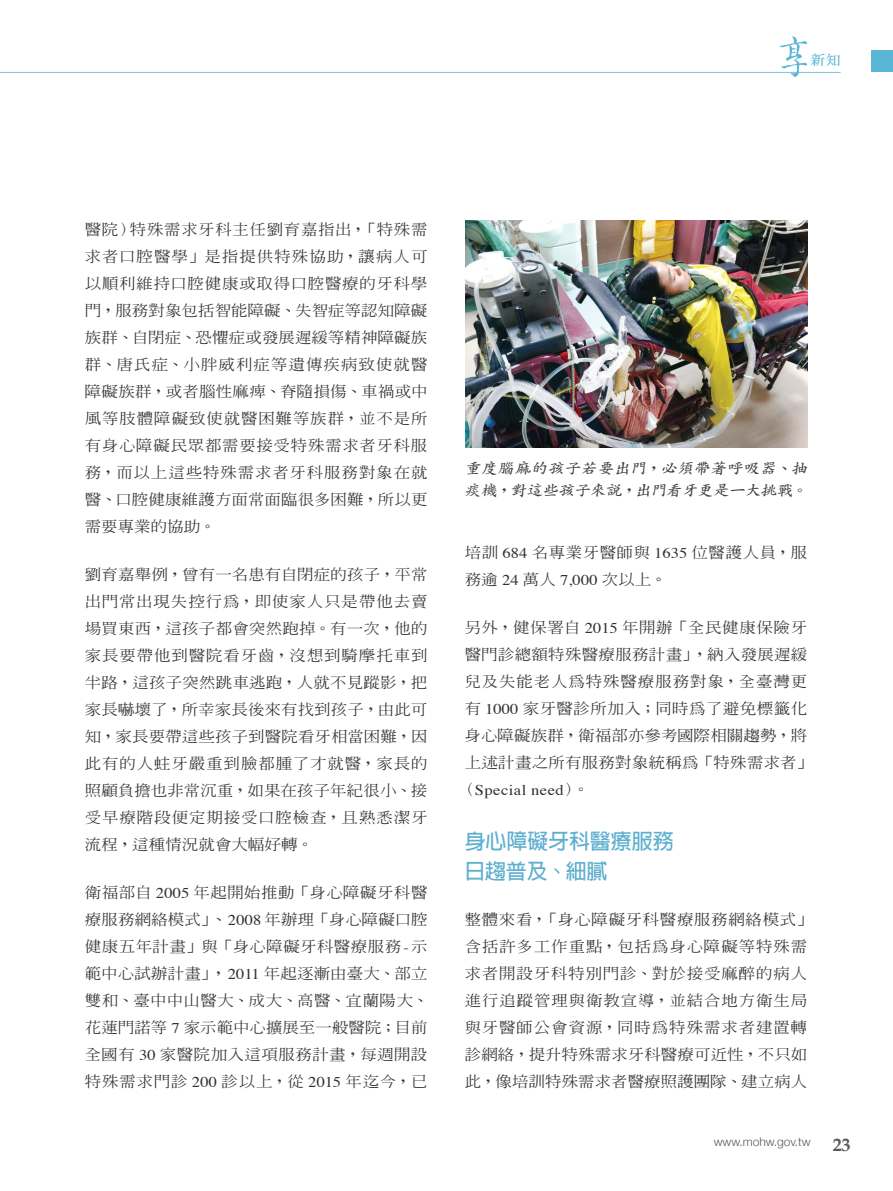
<style>
.page{position:relative;width:893px;height:1191px;background:#fff}
.page>*{position:absolute;margin:0;border:0;box-sizing:border-box;transform-origin:0 0}
.t1{font:700 21px/30px "AR Hei B5";letter-spacing:-.005em;color:#5eafd0}
.t2{font:700 18px "Book Antiqua";color:#57585a}
.t3{font:500 14.85px/27px "AR Ming B5";letter-spacing:.03em;color:#312f30;text-align:justify;scale:1.11 1}
.t4{font:700 14.85px/22.5px "AR Kai B5";color:#3e3e3f;scale:1.11 1}
.t5{font:14.85px "Times";letter-spacing:.03em;color:#312f30;scale:1.11 1}
.t6{font:700 13.5px "AR Ming B5";color:#59b6d5;scale:1.11 1}
.t7{font:300 12px "Helvetica Neue";letter-spacing:-.005em;color:#57585a}
.s1{font-family:"Times";font-weight:400}
.s2{font-family:"AR Ming B5";font-weight:500}
</style>
<div class="page">
<img style="left:466px;top:221px;width:342px;height:226px">
<hr style="left:0;top:72px;width:841px;height:1px;background:#7cc2dd">
<svg style="left:779px;top:36px;width:28px;height:41px"></svg>
<div style="left:871px;top:51px;width:22px;height:21px;background:#59b6d5"></div>
<p class="t6" style="left:810px;top:53px;width:29px">新知</p>
<p class="t3" style="left:85px;top:215px;width:310px">醫院）特殊需求牙科主任劉育嘉指出，「特殊需求者口腔醫學」是指提供特殊協助，讓病人可以順利維持口腔健康或取得口腔醫療的牙科學門，服務對象包括智能障礙、失智症等認知障礙族群、自閉症、恐懼症或發展遲緩等精神障礙族群、唐氏症、小胖威利症等遺傳疾病致使就醫障礙族群，或者腦性麻痺、脊隨損傷、車禍或中風等肢體障礙致使就醫困難等族群，並不是所有身心障礙民眾都需要接受特殊需求者牙科服務，而以上這些特殊需求者牙科服務對象在就醫、口腔健康維護方面常面臨很多困難，所以更需要專業的協助。</p>
<p class="t3" style="left:85px;top:561px;width:310px">劉育嘉舉例，曾有一名患有自閉症的孩子，平常出門常出現失控行為，即使家人只是帶他去賣場買東西，這孩子都會突然跑掉。有一次，他的家長要帶他到醫院看牙齒，沒想到騎摩托車到半路，這孩子突然跳車逃跑，人就不見蹤影，把家長嚇壞了，所幸家長後來有找到孩子，由此可知，家長要帶這些孩子到醫院看牙相當困難，因此有的人蛀牙嚴重到臉都腫了才就醫，家長的照顧負擔也非常沉重，如果在孩子年紀很小、接受早療階段便定期接受口腔檢查，且熟悉潔牙流程，這種情況就會大幅好轉。</p>
<p class="t3" style="left:85px;top:879px;width:311px">衛福部自 <span class="s1">2005</span> 年起開始推動「身心障礙牙科醫療服務網絡模式」、<span class="s1">2008</span> 年辦理「身心障礙口腔健康五年計畫」與「身心障礙牙科醫療服務<span class="s1">-</span>示範中心試辦計畫」，<span class="s1">2011</span> 年起逐漸由臺大、部立雙和、臺中中山醫大、成大、高醫、宜蘭陽大、花蓮門諾等 <span class="s1">7</span> 家示範中心擴展至一般醫院；目前全國有 <span class="s1">30</span> 家醫院加入這項服務計畫，每週開設特殊需求門診 <span class="s1">200</span> 診以上，從 <span class="s1">2015</span> 年迄今，已</p>
<p class="t4" style="left:465px;top:457px;width:312px">重度腦麻的孩子若要出門，必須帶著呼吸器、抽痰機，對這些孩子來說，出門看牙更是一大挑戰。</p>
<p class="t3" style="left:465px;top:538px;width:310px">培訓 <span class="s1">684</span> 名專業牙醫師與 <span class="s1">1635</span> 位醫護人員，服務逾 <span class="s1">24</span> 萬人 <span class="s1">7,000</span> 次以上。</p>
<p class="t3" style="left:465px;top:614px;width:316px;text-align:left">另外，健保署自 <span class="s1">2015</span> 年開辦「全民健康保險牙醫門診總額特殊醫療服務計畫」，納入發展遲緩兒及失能老人為特殊醫療服務對象，全臺灣更有 <span class="s1">1000</span> 家牙醫診所加入；同時為了避免標籤化身心障礙族群，衛福部亦參考國際相關趨勢，將上述計畫之所有服務對象統稱為「特殊需求者」</p>
<p class="t5" style="left:459px;top:784px;width:119px"><span class="s2">（</span>Special need<span class="s2">）。</span></p>
<h1 class="t1" style="left:464px;top:825px;width:211px">身心障礙牙科醫療服務日趨普及、細膩</h1>
<p class="t3" style="left:465px;top:906px;width:315px;text-align:left">整體來看，「身心障礙牙科醫療服務網絡模式」含括許多工作重點，包括為身心障礙等特殊需求者開設牙科特別門診、對於接受麻醉的病人進行追蹤管理與衛教宣導，並結合地方衛生局與牙醫師公會資源，同時為特殊需求者建置轉診網絡，提升特殊需求牙科醫療可近性，不只如此，像培訓特殊需求者醫療照護團隊、建立病人</p>
<p class="t7" style="left:714px;top:1134px;width:98px">www.mohw.gov.tw</p>
<p class="t2" style="left:833px;top:1134px;width:19px">23</p>
</div>
